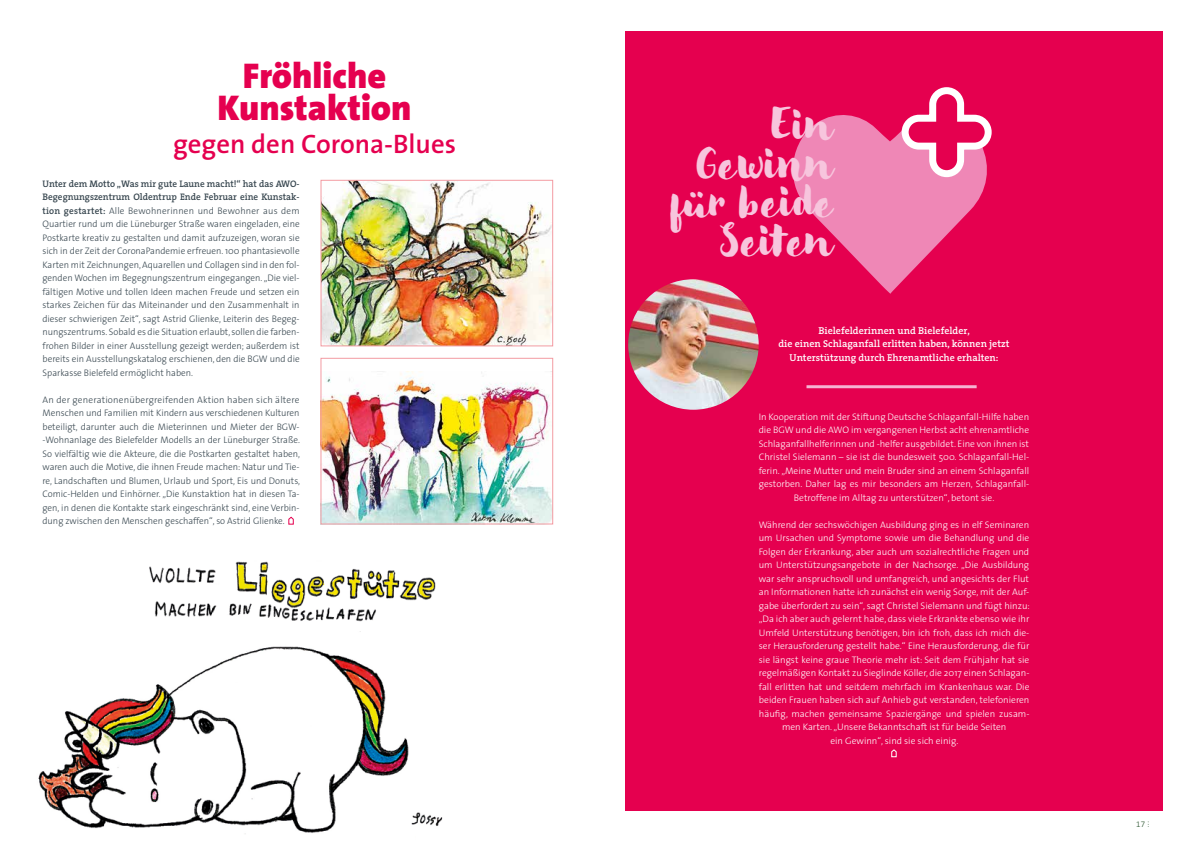
<style>
.page{position:relative;width:1191px;height:842px;background:#fff}
.page>*{position:absolute;margin:0;border:0;box-sizing:border-box;transform-origin:0 0}
.t1{font:38.8px/38.6px "Modern Love";letter-spacing:.015em;color:#f7c5dd;text-align:right}
.t2{font:900 36px/32.2px "The Sans";color:#e5004f;text-align:center}
.t3{font:600 26.8px "The Sans";color:#e5004f}
.t4{font:600 10px/13.5px "The Serif";color:#fff;text-align:center}
.t5{font:300 9.5px/13.5px "The Sans";color:#fff;text-align:center}
.t6{font:300 9.5px/13.5px "The Sans";color:#36454e;text-align:justify}
.t7{font:600 9.5px/13.5px "The Serif";color:#36454e}
.t8{font:8px "The Sans Light Expert";color:#244f29}
.s1{font-family:"The Serif";font-weight:600}
</style>
<div class="page">
<img style="left:149px;top:561px;width:287px;height:61px">
<svg style="left:288px;top:517px;width:6px;height:8px"></svg>
<img style="left:323px;top:182px;width:228px;height:162px">
<div style="left:321px;top:180px;width:232px;height:166px;border:1px solid #f39ba2"></div>
<img style="left:323px;top:371px;width:228px;height:151px">
<div style="left:321px;top:358px;width:232px;height:166px;border:1px solid #f39ba2"></div>
<div style="left:625px;top:31px;width:537px;height:780px;background:#e5004f"></div>
<svg style="left:793px;top:91px;width:199px;height:203px"></svg>
<hr style="left:806px;top:385px;width:170px;height:3px;background:#f5b4d2">
<svg style="left:891px;top:749px;width:5px;height:8px"></svg>
<img style="left:628px;top:279px;width:130px;height:131px;border-radius:65px">
<img style="left:38px;top:646px;width:371px;height:188px">
<img style="left:390px;top:799px;width:53px;height:31px">
<h2 class="t2" style="left:217px;top:59px;width:196px">Fröhliche<br>Kunstaktion</h2>
<h3 class="t3" style="left:173px;top:121px;width:284px">gegen den Corona-Blues</h3>
<p class="t7" style="left:43px;top:177px;width:259px">Unter dem Motto „Was mir gute Laune macht!“ hat das AWO-<br>Begegnungszentrum Oldentrup Ende Februar eine Kunstak-</p>
<p class="t6" style="left:42px;top:204px;width:259px"><span class="s1">tion gestartet:</span> Alle Bewohnerinnen und Bewohner aus dem Quartier rund um die Lüneburger Straße waren eingeladen, eine Postkarte kreativ zu gestalten und damit aufzuzeigen, woran sie sich in der Zeit der CoronaPandemie erfreuen. 100 phantasievolle Karten mit Zeichnungen,Aquarellen und Collagen sind in den fol&shy;genden Wochen im Begegnungszentrum eingegangen.„Die viel&shy;fältigen Motive und tollen Ideen machen Freude und setzen ein starkes Zeichen für das Miteinander und den Zusammenhalt in dieser schwierigen Zeit“, sagt Astrid Glienke, Leiterin des Begeg&shy;nungszentrums. Sobald es die Situation erlaubt, sollen die farben&shy;frohen Bilder in einer Ausstellung gezeigt werden; außerdem ist bereits ein Ausstellungskatalog erschienen, den die BGW und die Sparkasse Bielefeld ermöglicht haben.</p>
<p class="t6" style="left:43px;top:393px;width:259px">An der generationenübergreifenden Aktion haben sich ältere Menschen und Familien mit Kindern aus verschiedenen Kulturen beteiligt, darunter auch die Mieterinnen und Mieter der BGW--Wohnanlage des Bielefelder Modells an der Lüneburger Straße.<br>So vielfältig wie die Akteure, die die Postkarten gestaltet haben, waren auch die Motive, die ihnen Freude machen: Natur und Tie&shy;re, Landschaften und Blumen, Urlaub und Sport, Eis und Donuts, Comic-Helden und Einhörner. „Die Kunstaktion hat in diesen Ta&shy;gen, in denen die Kontakte stark eingeschränkt sind, eine Verbin&shy;dung zwischen den Menschen geschaffen“, so Astrid Glienke.</p>
<h1 class="t1" style="left:670px;top:105px;width:168px">Ein<br>Gewinn für beide<br>Seiten</h1>
<p class="t4" style="left:778px;top:323px;width:232px">Bielefelderinnen und Bielefelder,<br>die einen Schlaganfall erlitten haben, können jetzt<br>Unterstützung durch Ehrenamtliche erhalten:</p>
<p class="t5" style="left:758px;top:409px;width:272px">In Kooperation mit der Stiftung Deutsche Schlaganfall-Hilfe haben die BGW und die AWO im vergangenen Herbst acht ehrenamtliche Schlaganfallhelferinnen und -helfer ausgebildet. Eine von ihnen ist Christel Sielemann – sie ist die bundesweit 500. Schlaganfall-Hel&shy;ferin. „Meine Mutter und mein Bruder sind an einem Schlaganfall gestorben. Daher lag es mir besonders am Herzen, Schlaganfall-Betroffene im Alltag zu unterstützen“, betont sie.</p>
<p class="t5" style="left:758px;top:517px;width:273px">Während der sechswöchigen Ausbildung ging es in elf Seminaren um Ursachen und Symptome sowie um die Behandlung und die Folgen der Erkrankung, aber auch um sozialrechtliche Fragen und um Unterstützungsangebote in der Nachsorge. „Die Ausbildung war sehr anspruchsvoll und umfangreich, und angesichts der Flut an Informationen hatte ich zunächst ein wenig Sorge, mit der Auf&shy;gabe überfordert zu sein“, sagt Christel Sielemann und fügt hinzu: „Da ich aber auch gelernt habe, dass viele Erkrankte ebenso wie ihr Umfeld Unterstützung benötigen, bin ich froh, dass ich mich die&shy;ser Herausforderung gestellt habe.“ Eine Herausforderung, die für sie längst keine graue Theorie mehr ist: Seit dem Frühjahr hat sie regelmäßigen Kontakt zu Sieglinde Köller, die 2017 einen Schlagan&shy;fall erlitten hat und seitdem mehrfach im Krankenhaus war. Die beiden Frauen haben sich auf Anhieb gut verstanden, telefonieren häufig, machen gemeinsame Spaziergänge und spielen zusam&shy;men Karten.„Unsere Bekanntschaft ist für beide Seiten<br>ein Gewinn“, sind sie sich einig.</p>
<p class="t8" style="left:1136px;top:817px;width:15px">17 Ä</p>
</div>
